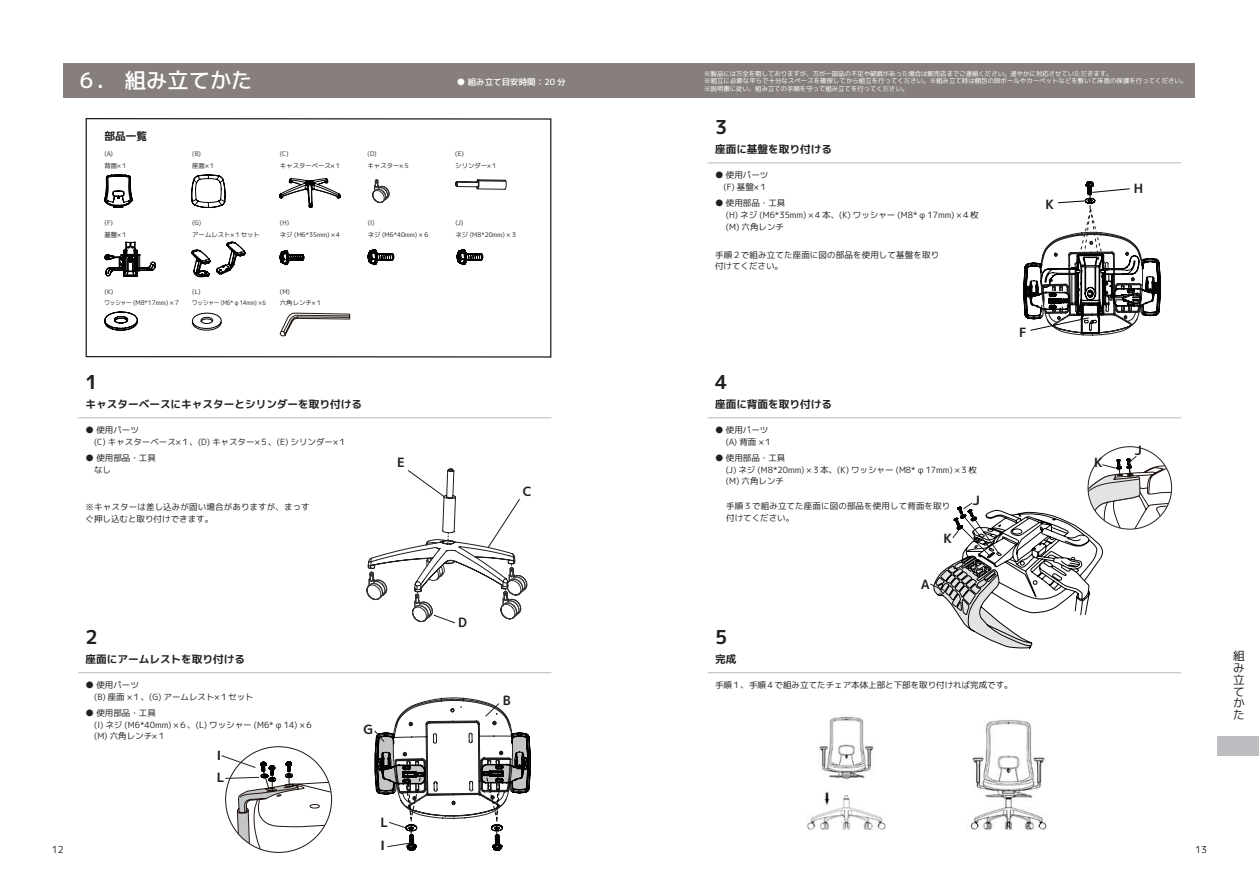
<style>
.page{position:relative;width:1259px;height:893px;background:#fff}
.page>*{position:absolute;margin:0;border:0;box-sizing:border-box;transform-origin:0 0}
.t1{font:21.3px "mgenplus 1 c medium";color:#fff}
.t2{font:19.2px "mgenplus 1 p bold";color:#231f20}
.t3{font:12.75px "mgenplus 1 p bold";color:#231f20}
.t4{font:11.7px/11.7px "mgenplus 1 c regular";color:#231f20;text-align:justify}
.t5{font:10.65px "mgenplus 1 p bold";color:#231f20}
.t6{font:9.6px "mgenplus 1 c regular";color:#231f20}
.t7{font:8.55px/11.7px "mgenplus 1 c regular";color:#231f20}
.t8{font:8.55px "mgenplus 1 c medium";color:#fff}
.t9{font:6.45px/7.5px "mgenplus 1 c regular";color:#fff}
.t10{font:6.45px/11.7px "mgenplus 1 c regular";color:#231f20}
</style>
<div class="page">
<div style="left:64px;top:64px;width:1131px;height:34px;background:#867f7c"></div>
<hr style="left:78px;top:417px;width:473px;height:1px;background:#bcbdc0">
<hr style="left:78px;top:672px;width:473px;height:1px;background:#bcbdc0">
<hr style="left:707px;top:162px;width:474px;height:1px;background:#bcbdc0">
<hr style="left:707px;top:417px;width:474px;height:1px;background:#bcbdc0">
<hr style="left:707px;top:672px;width:474px;height:1px;background:#bcbdc0">
<div style="left:86px;top:118px;width:465px;height:240px;border:1px solid #231f20"></div>
<img style="left:807px;top:716px;width:79px;height:114px">
<img style="left:970px;top:720px;width:77px;height:110px">
<svg style="left:366px;top:468px;width:161px;height:156px"></svg>
<svg style="left:104px;top:175px;width:29px;height:33px"></svg>
<svg style="left:191px;top:175px;width:34px;height:33px"></svg>
<svg style="left:279px;top:178px;width:61px;height:30px"></svg>
<svg style="left:372px;top:179px;width:18px;height:24px"></svg>
<svg style="left:455px;top:179px;width:51px;height:11px"></svg>
<svg style="left:104px;top:242px;width:52px;height:35px"></svg>
<svg style="left:191px;top:242px;width:54px;height:35px"></svg>
<svg style="left:280px;top:250px;width:24px;height:16px"></svg>
<svg style="left:368px;top:249px;width:26px;height:17px"></svg>
<svg style="left:457px;top:249px;width:26px;height:17px"></svg>
<svg style="left:104px;top:312px;width:34px;height:19px"></svg>
<svg style="left:192px;top:313px;width:30px;height:18px"></svg>
<svg style="left:280px;top:313px;width:70px;height:23px"></svg>
<svg style="left:1023px;top:181px;width:137px;height:154px"></svg>
<svg style="left:930px;top:447px;width:241px;height:202px"></svg>
<div style="left:1217px;top:736px;width:42px;height:20px;background:#bcbdc0"></div>
<svg style="left:374px;top:698px;width:156px;height:152px"></svg>
<svg style="left:221px;top:755px;width:110px;height:97px"></svg>
<h1 class="t1" style="left:76px;top:66px;width:178px">６.　組み立てかた</h1>
<p class="t8" style="left:457px;top:76px;width:110px">● 組み立て目安時間：20 分</p>
<p class="t9" style="left:704px;top:70px;width:484px">※製品には万全を期しておりますが、万が一部品の不足や破損があった場合は販売店までご連絡ください。速やかに対応させていただきます。<br>※組立に必要な平らで十分なスペースを確保してから組立を行ってください。※組み立て時は梱包の段ボールやカーペットなどを敷いて床面の保護を行ってください。※説明書に従い、組み立ての手順を守って組み立てを行ってください。</p>
<p class="t5" style="left:105px;top:128px;width:44px">部品一覧</p>
<p class="t10" style="left:105px;top:148px;width:24px">(A)<br>背面×１</p>
<p class="t10" style="left:105px;top:217px;width:24px">(F)<br>基盤×１</p>
<p class="t10" style="left:192px;top:148px;width:24px">(B)<br>座面×１</p>
<p class="t10" style="left:192px;top:217px;width:69px">(G)<br>アームレスト×１セット</p>
<p class="t10" style="left:280px;top:148px;width:63px">(C)<br>キャスターベース×１</p>
<p class="t10" style="left:280px;top:217px;width:63px">(H)<br>ネジ (M6*35mm) ×４</p>
<p class="t10" style="left:367px;top:148px;width:44px">(D)<br>キャスター×５</p>
<p class="t10" style="left:455px;top:148px;width:44px">(E)<br>シリンダー×１</p>
<p class="t10" style="left:368px;top:217px;width:62px">(I)<br>ネジ (M6*40mm) × 6</p>
<p class="t10" style="left:455px;top:217px;width:62px">(J)<br>ネジ (M8*20mm) × 3</p>
<h2 class="t2" style="left:715px;top:114px;width:14px">3</h2>
<p class="t5" style="left:715px;top:141px;width:118px">座面に基盤を取り付ける</p>
<p class="t7" style="left:715px;top:169px;width:55px">● 使用パーツ　(F) 基盤×１</p>
<p class="t7" style="left:715px;top:197px;width:265px">● 使用部品・工具<br>　 (H) ネジ (M6*35mm) ×４本、(K) ワッシャー (M8* φ 17mm) ×４枚　 (M) 六角レンチ</p>
<h3 class="t3" style="left:1045px;top:195px;width:10px">K</h3>
<h3 class="t3" style="left:1134px;top:179px;width:11px">H</h3>
<p class="t7" style="left:715px;top:249px;width:226px">手順２で組み立てた座面に図の部品を使用して基盤を取り付けてください。</p>
<p class="t10" style="left:105px;top:285px;width:77px">(K)<br>ワッシャー (M8*17mm) ×７</p>
<p class="t10" style="left:192px;top:285px;width:76px">(L)<br>ワッシャー (M6* φ 14mm) ×６</p>
<p class="t10" style="left:280px;top:285px;width:44px">(M)<br>六角レンチ×１</p>
<h3 class="t3" style="left:1019px;top:323px;width:9px">F</h3>
<h2 class="t2" style="left:86px;top:369px;width:14px">1</h2>
<p class="t5" style="left:86px;top:396px;width:278px">キャスターベースにキャスターとシリンダーを取り付ける</p>
<p class="t7" style="left:86px;top:424px;width:262px">● 使用パーツ<br>　(C) キャスターベース×１、(D) キャスター×５、(E) シリンダー×１</p>
<p class="t7" style="left:86px;top:452px;width:72px">● 使用部品・工具　なし</p>
<p class="t7" style="left:86px;top:501px;width:226px">※キャスターは差し込みが固い場合がありますが、まっすぐ押し込むと取り付けできます。</p>
<h3 class="t3" style="left:397px;top:453px;width:9px">E</h3>
<h2 class="t2" style="left:86px;top:624px;width:14px">2</h2>
<p class="t5" style="left:86px;top:651px;width:161px">座面にアームレストを取り付ける</p>
<p class="t7" style="left:86px;top:679px;width:170px">● 使用パーツ<br>　(B) 座面 ×１、(G) アームレスト×１セット</p>
<p class="t7" style="left:86px;top:707px;width:229px">● 使用部品・工具<br>　(I) ネジ (M6*40mm) ×６、(L) ワッシャー (M6* φ 14) ×６　(M) 六角レンチ×１</p>
<h3 class="t3" style="left:217px;top:746px;width:6px">I</h3>
<h3 class="t3" style="left:217px;top:768px;width:9px">L</h3>
<h3 class="t3" style="left:364px;top:720px;width:11px">G</h3>
<h3 class="t3" style="left:381px;top:813px;width:9px">L</h3>
<h3 class="t3" style="left:523px;top:482px;width:10px">C</h3>
<h3 class="t3" style="left:458px;top:613px;width:10px">D</h3>
<h3 class="t3" style="left:503px;top:692px;width:9px">B</h3>
<h2 class="t2" style="left:715px;top:369px;width:14px">4</h2>
<p class="t5" style="left:715px;top:396px;width:118px">座面に背面を取り付ける</p>
<p class="t7" style="left:715px;top:424px;width:59px">● 使用パーツ　 (A) 背面 ×１</p>
<p class="t7" style="left:715px;top:452px;width:263px">● 使用部品・工具<br>　 (J) ネジ (M8*20mm) ×３本、(K) ワッシャー (M8* φ 17mm) ×３枚　 (M) 六角レンチ</p>
<p class="t7" style="left:726px;top:500px;width:226px">手順３で組み立てた座面に図の部品を使用して背面を取り付けてください。</p>
<h3 class="t3" style="left:972px;top:491px;width:9px">J</h3>
<h3 class="t3" style="left:921px;top:575px;width:11px">A</h3>
<h3 class="t3" style="left:943px;top:529px;width:10px">K</h3>
<h2 class="t2" style="left:715px;top:624px;width:14px">5</h2>
<p class="t5" style="left:715px;top:651px;width:23px">完成</p>
<p class="t7" style="left:715px;top:679px;width:299px">手順１、手順４で組み立てたチェア本体上部と下部を取り付ければ完成です。</p>
<h3 class="t3" style="left:1094px;top:453px;width:10px">K</h3>
<h3 class="t3" style="left:1134px;top:441px;width:9px">J</h3>
<h3 class="t3" style="left:381px;top:836px;width:6px">I</h3>
<p class="t6" style="left:52px;top:843px;width:13px">12</p>
<p class="t6" style="left:1195px;top:843px;width:13px">13</p>
<h3 class="t4" style="left:1233px;top:650px;width:13px">組み立てかた</h3>
</div>
